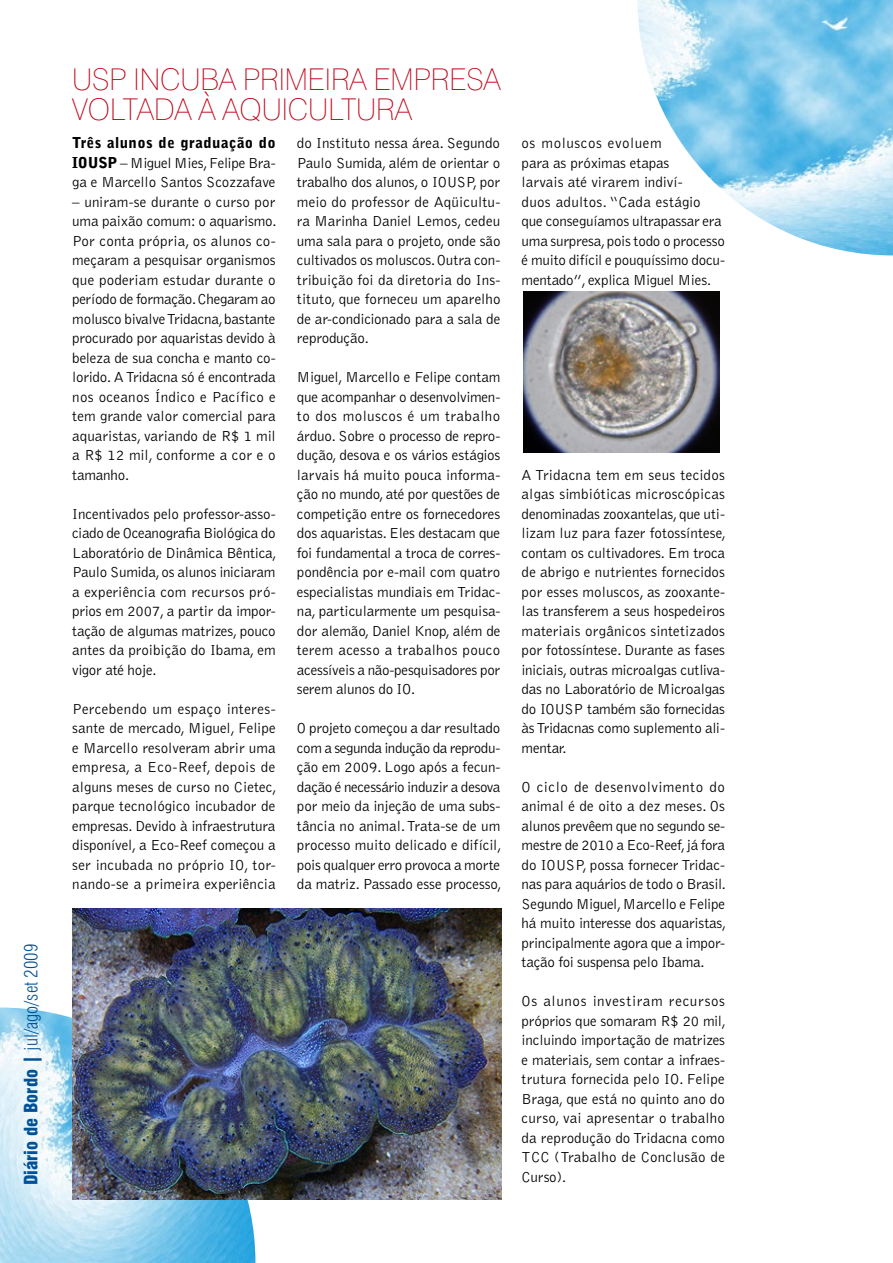
<style>
.page{position:relative;width:893px;height:1263px;background:#fff}
.page>*{position:absolute;margin:0;border:0;box-sizing:border-box;transform-origin:0 0}
.t1{font:100 30px "Swiss 721 BT";color:#c00418}
.t2{font:300 condensed 18px "Swiss 721 BT";color:#005298}
.t3{font:300 15px/19.5px "Bell Gothic";letter-spacing:-.015em;color:#000;text-align:justify}
.s1{font-weight:900}
</style>
<div class="page">
<img style="left:637px;top:0;width:256px;height:255px">
<img style="left:0;top:1007px;width:255px;height:256px">
<img style="left:72px;top:909px;width:430px;height:290px">
<img style="left:523px;top:291px;width:196px;height:161px">
<p class="t2" style="left:20px;top:1185px;width:243px;rotate:-90deg"><span class="s1">Diário de Bordo |</span> jul/ago/set 2009</p>
<h1 class="t1" style="left:72px;top:61px;width:18px">USP</h1>
<h1 class="t1" style="left:134px;top:61px;width:18px">INCUBA</h1>
<h1 class="t1" style="left:243px;top:61px;width:17px">PRIMEIRA</h1>
<h1 class="t1" style="left:374px;top:61px;width:19px">EMPRESA</h1>
<h1 class="t1" style="left:72px;top:91px;width:33px">VOLTA</h1>
<h1 class="t1" style="left:154px;top:91px;width:126px">DA À AQUICULTURA</h1>
<p class="t3" style="left:72px;top:134px;width:205px"><span class="s1">Três alunos de graduação do IOUSP</span> – Miguel Mies, Felipe Bra&shy;ga e Marcello Santos Scozzafave</p>
<p class="t3" style="left:72px;top:192px;width:206px">– uniram-se durante o curso por uma paixão comum: o aquarismo.<br>Por conta própria, os alunos co&shy;meçaram a pesquisar organismos que poderiam estudar durante o período de formação. Chegaram ao molusco bivalve Tridacna, bastante procurado por aquaristas devido à beleza de sua concha e manto co&shy;lorido. A Tridacna só é encontrada nos oceanos Índico e Pacífico e tem grande valor comercial para aquaristas, variando de R$ 1 mil a R$ 12 mil, conforme a cor e o tamanho.</p>
<p class="t3" style="left:72px;top:504px;width:206px">Incentivados pelo professor-asso&shy;ciado de Oceanografia Biológica do Laboratório de Dinâmica Bêntica, Paulo Sumida, os alunos iniciaram a experiência com recursos pró&shy;prios em 2007, a partir da impor&shy;tação de algumas matrizes, pouco antes da proibição do Ibama, em vigor até hoje.</p>
<p class="t3" style="left:72px;top:699px;width:206px">Percebendo um espaço interes&shy;sante de mercado, Miguel, Felipe e Marcello resolveram abrir uma empresa, a Eco-Reef, depois de alguns meses de curso no Cietec, parque tecnológico incubador de empresas. Devido à infraestrutura disponível, a Eco-Reef começou a ser incubada no próprio IO, tor&shy;nando-se a primeira experiência</p>
<p class="t3" style="left:297px;top:134px;width:205px">do Instituto nessa área. Segundo Paulo Sumida, além de orientar o trabalho dos alunos, o IOUSP, por meio do professor de Aqüicultu&shy;ra Marinha Daniel Lemos, cedeu uma sala para o projeto, onde são cultivados os moluscos. Outra con&shy;tribuição foi da diretoria do Ins&shy;tituto, que forneceu um aparelho de ar-condicionado para a sala de reprodução.</p>
<p class="t3" style="left:297px;top:368px;width:205px">Miguel, Marcello e Felipe contam que acompanhar o desenvolvimen&shy;to dos moluscos é um trabalho árduo. Sobre o processo de repro&shy;dução, desova e os vários estágios larvais há muito pouca informa&shy;ção no mundo, até por questões de competição entre os fornecedores dos aquaristas. Eles destacam que foi fundamental a troca de corres&shy;pondência por e-mail com quatro especialistas mundiais em Tridac&shy;na, particularmente um pesquisa&shy;dor alemão, Daniel Knop, além de terem acesso a trabalhos pouco acessíveis a não-pesquisadores por serem alunos do IO.</p>
<p class="t3" style="left:297px;top:719px;width:206px">O projeto começou a dar resultado com a segunda indução da reprodu&shy;ção em 2009. Logo após a fecun&shy;dação é necessário induzir a desova por meio da injeção de uma subs&shy;tância no animal. Trata-se de um processo muito delicado e difícil, pois qualquer erro provoca a morte da matriz. Passado esse processo,</p>
<p class="t3" style="left:522px;top:134px;width:205px;text-align:left">os moluscos evoluem<br>para as próximas etapas<br>larvais até virarem indiví-<br>duos adultos. “Cada estágio que conseguíamos ultrapassar era uma surpresa, pois todo o processo é muito difícil e pouquíssimo docu&shy;mentado”, explica Miguel Mies.</p>
<p class="t3" style="left:522px;top:465px;width:206px">A Tridacna tem em seus tecidos algas simbióticas microscópicas denominadas zooxantelas, que uti&shy;lizam luz para fazer fotossíntese, contam os cultivadores. Em troca de abrigo e nutrientes fornecidos por esses moluscos, as zooxante&shy;las transferem a seus hospedeiros materiais orgânicos sintetizados por fotossíntese. Durante as fases iniciais, outras microalgas cutliva&shy;das no Laboratório de Microalgas do IOUSP também são fornecidas às Tridacnas como suplemento ali&shy;mentar.</p>
<p class="t3" style="left:522px;top:777px;width:206px">O ciclo de desenvolvimento do animal é de oito a dez meses. Os alunos prevêem que no segundo se&shy;mestre de 2010 a Eco-Reef, já fora do IOUSP, possa fornecer Tridac&shy;nas para aquários de todo o Brasil.<br>Segundo Miguel, Marcello e Felipe há muito interesse dos aquaristas, principalmente agora que a impor&shy;tação foi suspensa pelo Ibama.</p>
<p class="t3" style="left:522px;top:992px;width:206px">Os alunos investiram recursos próprios que somaram R$ 20 mil, incluindo importação de matrizes e materiais, sem contar a infraes&shy;trutura fornecida pelo IO. Felipe Braga, que está no quinto ano do curso, vai apresentar o trabalho da reprodução do Tridacna como TCC (Trabalho de Conclusão de Curso).</p>
</div>
